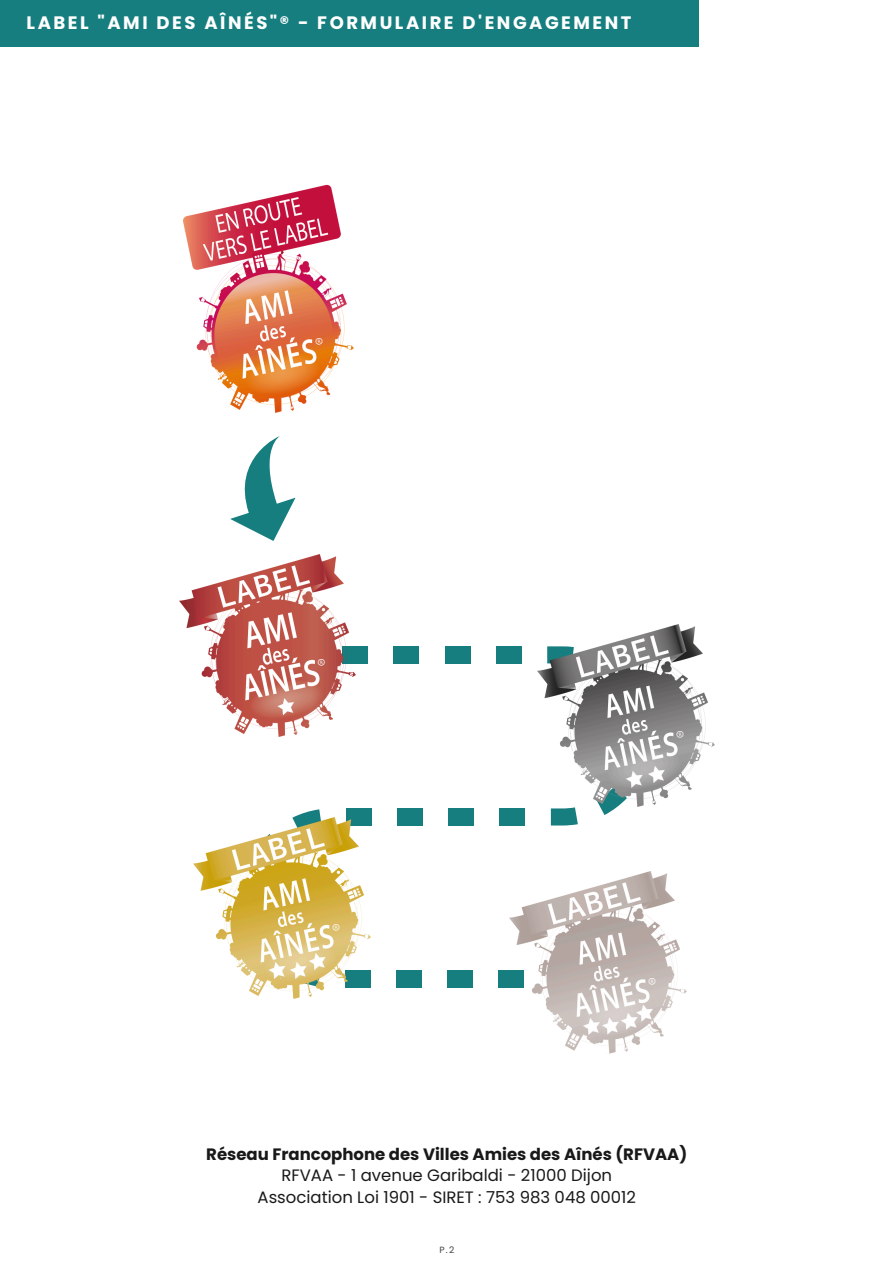
<style>
.page{position:relative;width:894px;height:1264px;background:#fff}
.page>*{position:absolute;margin:0;border:0;box-sizing:border-box;transform-origin:0 0}
.t1{font:700 18px "Poppins";letter-spacing:.14em;color:#fff}
.t2{font:16.5px/21.3px "Poppins";color:#191919;text-align:center}
.t3{font:9px "Poppins";color:#444440}
.s1{font-weight:700}
</style>
<div class="page">
<div style="left:0;top:0;width:697px;height:47px;background:#177e80"></div>
<img style="left:183px;top:184px;width:171px;height:228px">
<div style="left:393px;top:646px;width:26px;height:17px;background:#177e80"></div>
<div style="left:396px;top:970px;width:25px;height:17px;background:#177e80"></div>
<div style="left:448px;top:808px;width:26px;height:17px;background:#177e80"></div>
<div style="left:397px;top:808px;width:26px;height:17px;background:#177e80"></div>
<div style="left:346px;top:808px;width:25px;height:17px;background:#177e80"></div>
<div style="left:342px;top:646px;width:26px;height:17px;background:#177e80"></div>
<div style="left:447px;top:970px;width:25px;height:17px;background:#177e80"></div>
<svg style="left:599px;top:806px;width:19px;height:9px"></svg>
<div style="left:498px;top:970px;width:26px;height:17px;background:#177e80"></div>
<div style="left:496px;top:646px;width:25px;height:17px;background:#177e80"></div>
<svg style="left:294px;top:809px;width:27px;height:8px"></svg>
<div style="left:499px;top:808px;width:26px;height:17px;background:#177e80"></div>
<div style="left:444px;top:646px;width:26px;height:17px;background:#177e80"></div>
<svg style="left:550px;top:807px;width:27px;height:18px"></svg>
<img style="left:510px;top:871px;width:176px;height:182px">
<img style="left:194px;top:817px;width:176px;height:181px">
<img style="left:179px;top:554px;width:177px;height:183px">
<svg style="left:230px;top:436px;width:66px;height:105px"></svg>
<img style="left:537px;top:624px;width:177px;height:182px">
<svg style="left:569px;top:938px;width:87px;height:80px"></svg>
<svg style="left:332px;top:922px;width:8px;height:8px"></svg>
<svg style="left:245px;top:615px;width:80px;height:80px"></svg>
<svg style="left:676px;top:730px;width:8px;height:8px"></svg>
<svg style="left:315px;top:337px;width:8px;height:8px"></svg>
<p class="t1" style="left:27px;top:10px;width:606px">LABEL "AMI DES AÎNÉS"® - FORMULAIRE D'ENGAGEMENT</p>
<h1 class="t2" style="left:206px;top:1143px;width:482px"><span class="s1">Réseau Francophone des Villes Amies des Aînés (RFVAA)<br></span>RFVAA - 1 avenue Garibaldi - 21000 Dijon<br>Association Loi 1901 - SIRET : 753 983 048 00012</h1>
<p class="t3" style="left:439px;top:1243px;width:16px">P.2</p>
</div>
